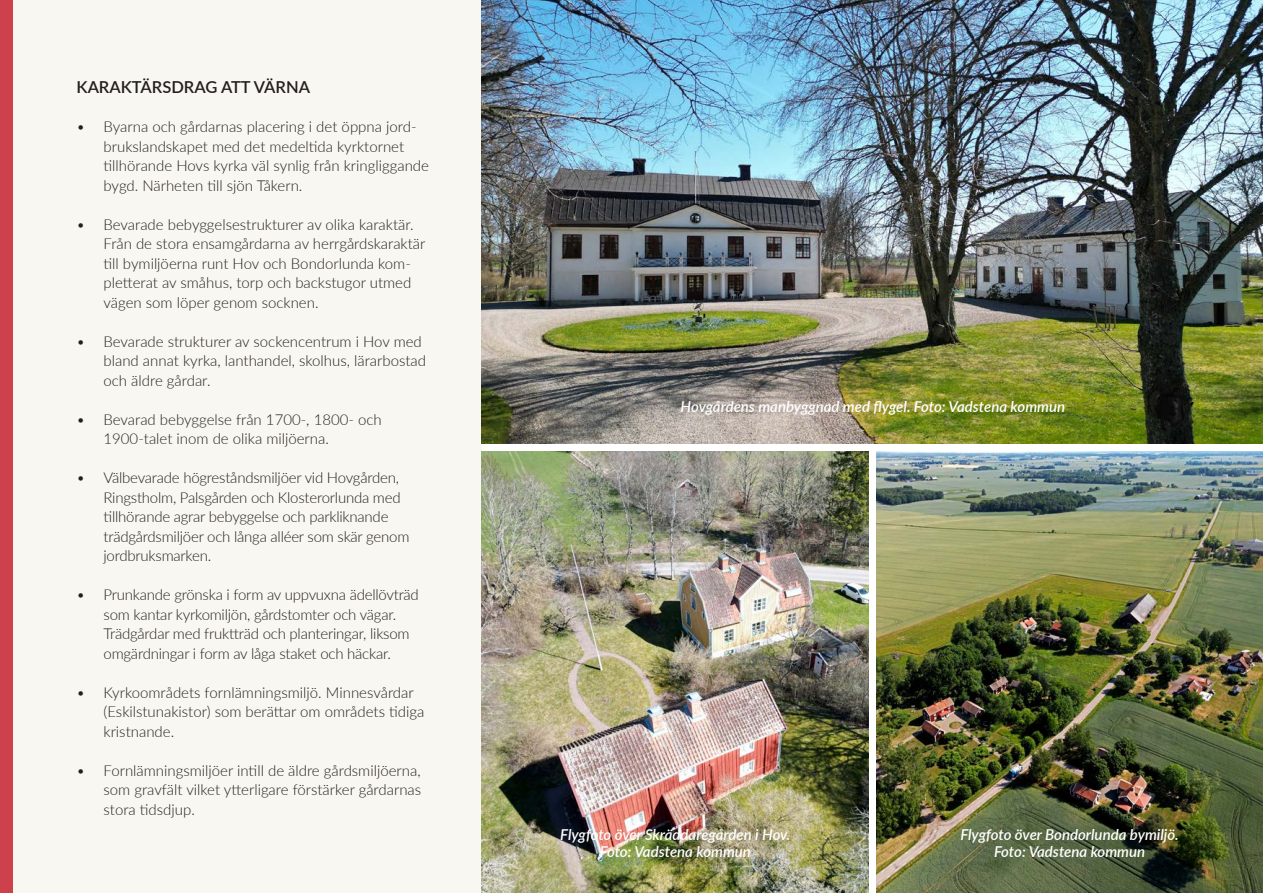
<style>
.page{position:relative;width:1263px;height:893px;background:#fff}
.page>*{position:absolute;margin:0;border:0;box-sizing:border-box;transform-origin:0 0}
.Rubriknivå_4_-_Brödtext_LITEN{font:600 16.5px "Lato";color:#231f20}
.t1{font:300 15px/19.5px "Lato";color:#231f20}
.Bildtext_-_Vit_text_på_bild{font:italic 600 15px "Lato";color:#fff}
</style>
<div class="page">
<div style="left:0;top:0;width:482px;height:893px;background:#f8f7f1"></div>
<div style="left:0;top:0;width:13px;height:893px;background:#cc414c"></div>
<img style="left:482px;top:0;width:781px;height:444px">
<img style="left:876px;top:451px;width:387px;height:442px">
<img style="left:482px;top:451px;width:387px;height:442px">
<p class="Rubriknivå_4_-_Brödtext_LITEN" style="left:77px;top:75px;width:235px">KARAKTÄRSDRAG ATT VÄRNA</p>
<p class="t1" style="left:104px;top:116px;width:327px;text-indent:-27px">• Byarna och gårdarnas placering i det öppna jord&shy;brukslandskapet med det medeltida kyrktornet tillhörande Hovs kyrka väl synlig från kringliggande bygd. Närheten till sjön Tåkern.</p>
<p class="t1" style="left:104px;top:214px;width:323px;text-indent:-27px">• Bevarade bebyggelsestrukturer av olika karaktär.<br>Från de stora ensamgårdarna av herrgårdskaraktär till bymiljöerna runt Hov och Bondorlunda kom&shy;pletterat av småhus, torp och backstugor utmed vägen som löper genom socknen.</p>
<p class="t1" style="left:104px;top:331px;width:324px;text-indent:-27px">• Bevarade strukturer av sockencentrum i Hov med bland annat kyrka, lanthandel, skolhus, lärarbostad och äldre gårdar.</p>
<p class="t1" style="left:104px;top:409px;width:280px;text-indent:-27px">• Bevarad bebyggelse från 1700-, 1800- och<br>1900-talet inom de olika miljöerna.</p>
<p class="t1" style="left:104px;top:467px;width:307px;text-indent:-27px">• Välbevarade högreståndsmiljöer vid Hovgården, Ringstholm, Palsgården och Klosterorlunda med tillhörande agrar bebyggelse och parkliknande trädgårdsmiljöer och långa alléer som skär genom jordbruksmarken.</p>
<p class="t1" style="left:104px;top:584px;width:317px;text-indent:-27px">• Prunkande grönska i form av uppvuxna ädellövträd som kantar kyrkomiljön, gårdstomter och vägar.<br>Trädgårdar med fruktträd och planteringar, liksom omgärdningar i form av låga staket och häckar.</p>
<p class="t1" style="left:104px;top:682px;width:322px;text-indent:-27px">• Kyrkoområdets fornlämningsmiljö. Minnesvårdar (Eskilstunakistor) som berättar om områdets tidiga kristnande.</p>
<p class="t1" style="left:104px;top:760px;width:319px;text-align:justify;text-indent:-27px">• Fornlämningsmiljöer intill de äldre gårdsmiljöerna, som gravfält vilket ytterligare förstärker gårdarnas stora tidsdjup.</p>
<p class="Bildtext_-_Vit_text_på_bild" style="left:681px;top:396px;width:386px">Hovgårdens manbyggnad med flygel. Foto: Vadstena kommun</p>
<p class="Bildtext_-_Vit_text_på_bild" style="left:560px;top:824px;width:232px">Flygfoto över Skräddaregården i Hov.</p>
<p class="Bildtext_-_Vit_text_på_bild" style="left:600px;top:840px;width:153px">Foto: Vadstena kommun</p>
<p class="Bildtext_-_Vit_text_på_bild" style="left:960px;top:824px;width:220px">Flygfoto över Bondorlunda bymiljö.</p>
<p class="Bildtext_-_Vit_text_på_bild" style="left:994px;top:840px;width:153px">Foto: Vadstena kommun</p>
</div>
